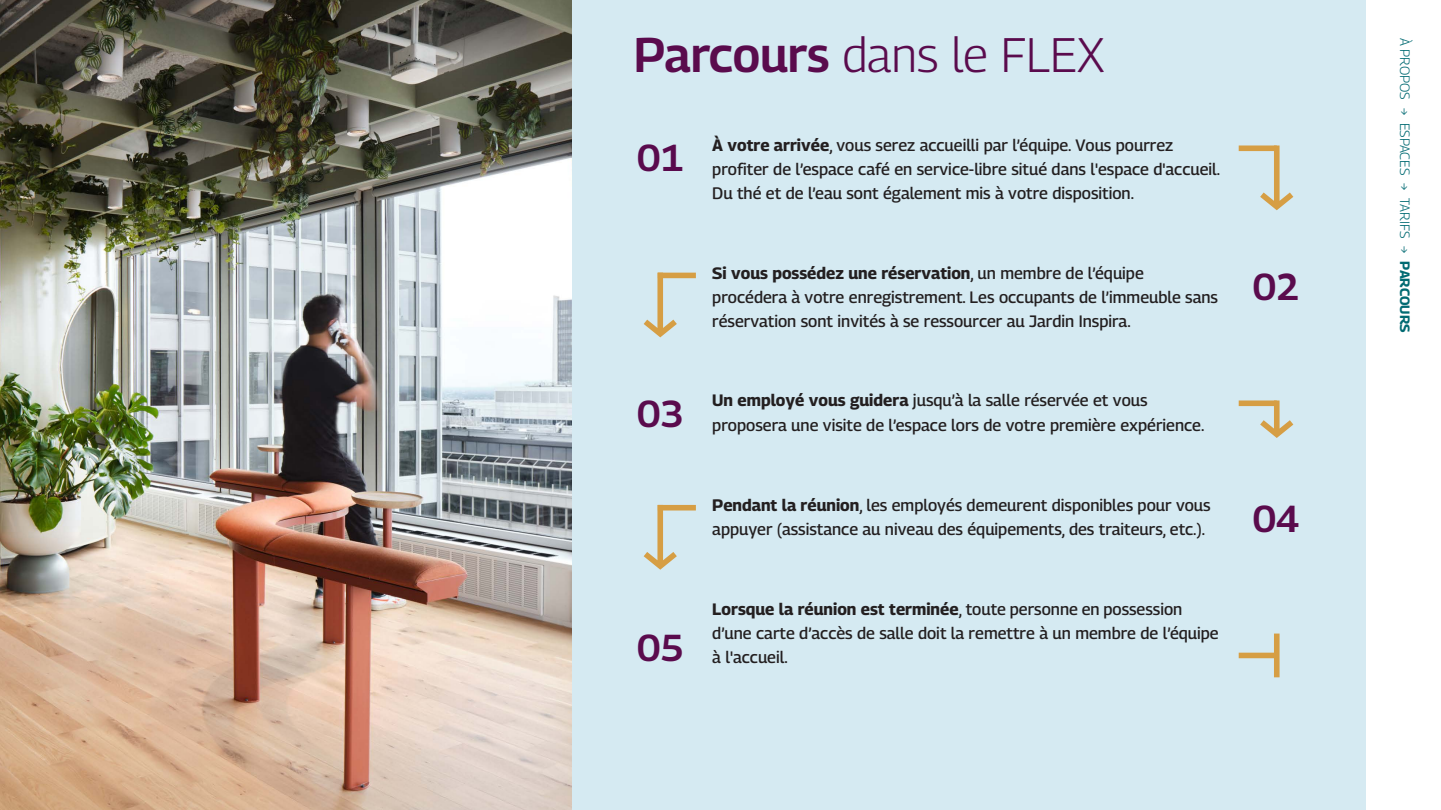
<style>
.page{position:relative;width:1441px;height:810px;background:#fff}
.page>*{position:absolute;margin:0;border:0;box-sizing:border-box;transform-origin:0 0}
.Titre{font:300 48.38px "Georama";color:#5a0b4d}
.t1{font:600 37.5px "Georama";color:#5a0b4d}
.t2{font:600 37.5px "Georama";color:#590a4d}
.Texte_courant{font:500 16.5px/24.3px "Georama";color:#231f20}
.t3{font:300 13.5px "Georama";color:#016a72}
.s1{font-weight:600}
.s2{font-weight:700}
</style>
<div class="page">
<div style="left:0;top:0;width:1365px;height:810px;background:#d5eaf2"></div>
<svg style="left:643px;top:505px;width:53px;height:65px"></svg>
<svg style="left:1238px;top:400px;width:55px;height:38px"></svg>
<svg style="left:1238px;top:634px;width:41px;height:43px"></svg>
<img style="left:0;top:0;width:571px;height:810px">
<svg style="left:1238px;top:146px;width:55px;height:64px"></svg>
<svg style="left:643px;top:273px;width:53px;height:64px"></svg>
<p class="Titre" style="left:633px;top:20px;width:472px"><span class="s1">Parcours</span> dans le FLEX</p>
<p class="t2" style="left:637px;top:131px;width:48px">01</p>
<p class="t1" style="left:637px;top:387px;width:48px">03</p>
<p class="t1" style="left:637px;top:620px;width:48px">05</p>
<p class="Texte_courant" style="left:712px;top:132px;width:509px"><span class="s2">À votre arrivée</span>, vous serez accueilli par l’équipe. Vous pourrez profiter de l’espace café en service-libre situé dans l'espace d'accueil.<br>Du thé et de l’eau sont également mis à votre disposition.</p>
<p class="Texte_courant" style="left:712px;top:260px;width:507px"><span class="s2">Si vous possédez une réservation</span>, un membre de l’équipe procédera à votre enregistrement. Les occupants de l’immeuble sans réservation sont invités à se ressourcer au Jardin Inspira.</p>
<p class="Texte_courant" style="left:712px;top:388px;width:493px"><span class="s2">Un employé vous guidera</span> jusqu’à la salle réservée et vous proposera une visite de l’espace lors de votre première expérience.</p>
<p class="Texte_courant" style="left:712px;top:493px;width:500px"><span class="s2">Pendant la réunion</span>, les employés demeurent disponibles pour vous appuyer (assistance au niveau des équipements, des traiteurs, etc.).</p>
<p class="Texte_courant" style="left:712px;top:596px;width:508px"><span class="s2">Lorsque la réunion est terminée</span>, toute personne en possession d’une carte d’accès de salle doit la remettre à un membre de l’équipe à l'accueil.</p>
<p class="t1" style="left:1252px;top:260px;width:48px">02</p>
<p class="t1" style="left:1252px;top:492px;width:48px">04</p>
<p class="t3" style="left:1414px;top:38px;width:296px;rotate:90deg">À PROPOS → ESPACES → TARIFS → <span class="s2">PARCOURS</span></p>
</div>
